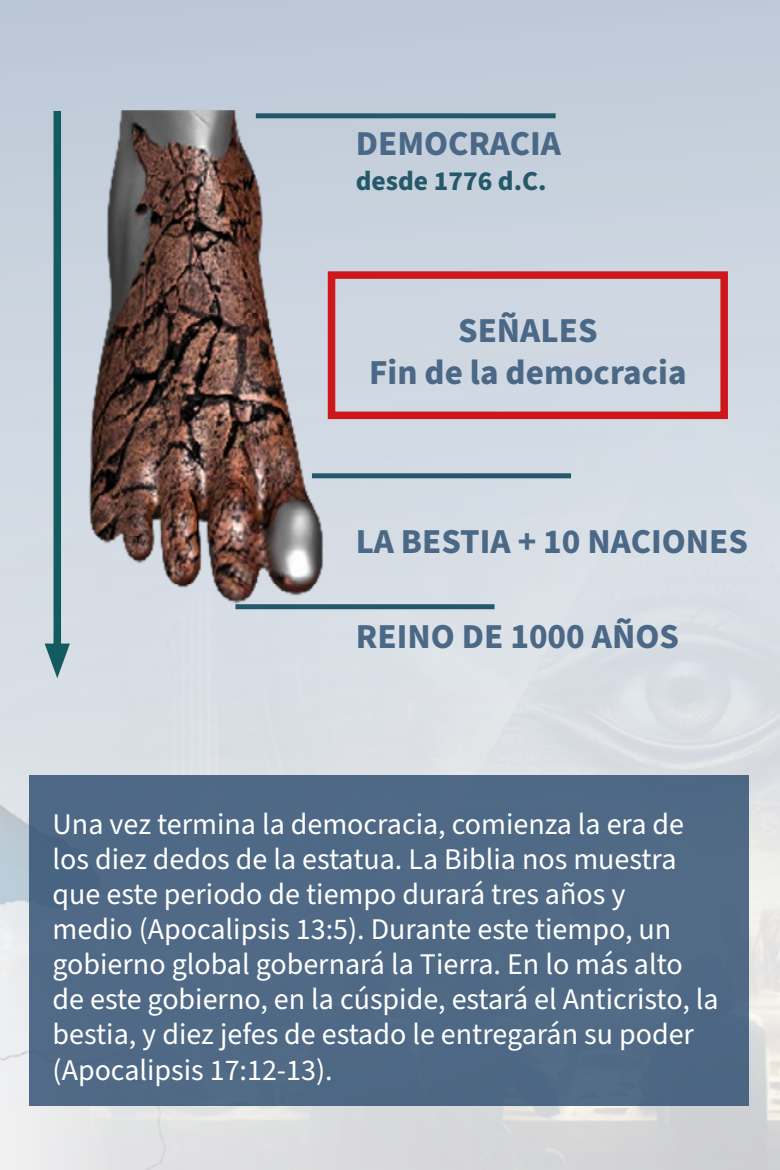
<style>
.page{position:relative;width:780px;height:1170px;background:#fff}
.page>*{position:absolute;margin:0;border:0;box-sizing:border-box;transform-origin:0 0}
.t1{font:700 35px/42.5px "Source Sans Pro";color:#4b6886;text-align:center}
.t2{font:700 35px "Source Sans Pro";color:#4b6986}
.t3{font:30px/35px "Source Sans Pro";color:#fff}
.t4{font:700 27.5px "Source Sans Pro";color:#24586a}
</style>
<div class="page">
<div style="left:0;top:0;width:780px;height:1169px;background:#c1cdda"></div>
<img style="left:0;top:230px;width:780px;height:939px">
<div style="left:30px;top:775px;width:719px;height:331px;background:#4f6986"></div>
<img style="left:32px;top:111px;width:300px;height:574px">
<div style="left:256px;top:113px;width:299px;height:5px;background:#24586a"></div>
<div style="left:312px;top:473px;width:259px;height:5px;background:#24586a"></div>
<div style="left:235px;top:604px;width:259px;height:5px;background:#23586b"></div>
<div style="left:53px;top:111px;width:8px;height:546px;background:#145b61"></div>
<svg style="left:45px;top:643px;width:25px;height:35px"></svg>
<div style="left:328px;top:271px;width:400px;height:148px;border:8px solid #cd171a"></div>
<p class="t2" style="left:356px;top:119px;width:207px">DEMOCRACIA</p>
<p class="t4" style="left:356px;top:162px;width:192px">desde 1776 d.C.</p>
<p class="t1" style="left:369px;top:310px;width:319px">SEÑALES<br>Fin de la democracia</p>
<p class="t2" style="left:356px;top:517px;width:394px">LA BESTIA + 10 NACIONES</p>
<p class="t1" style="left:356px;top:615px;width:325px">REINO DE 1000 AÑOS</p>
<p class="t3" style="left:53px;top:807px;width:667px">Una vez termina la democracia, comienza la era de los diez dedos de la estatua. La Biblia nos muestra que este periodo de tiempo durará tres años y<br>medio (Apocalipsis 13:5). Durante este tiempo, un gobierno global gobernará la Tierra. En lo más alto de este gobierno, en la cúspide, estará el Anticristo, la bestia, y diez jefes de estado le entregarán su poder (Apocalipsis 17:12-13).</p>
</div>
